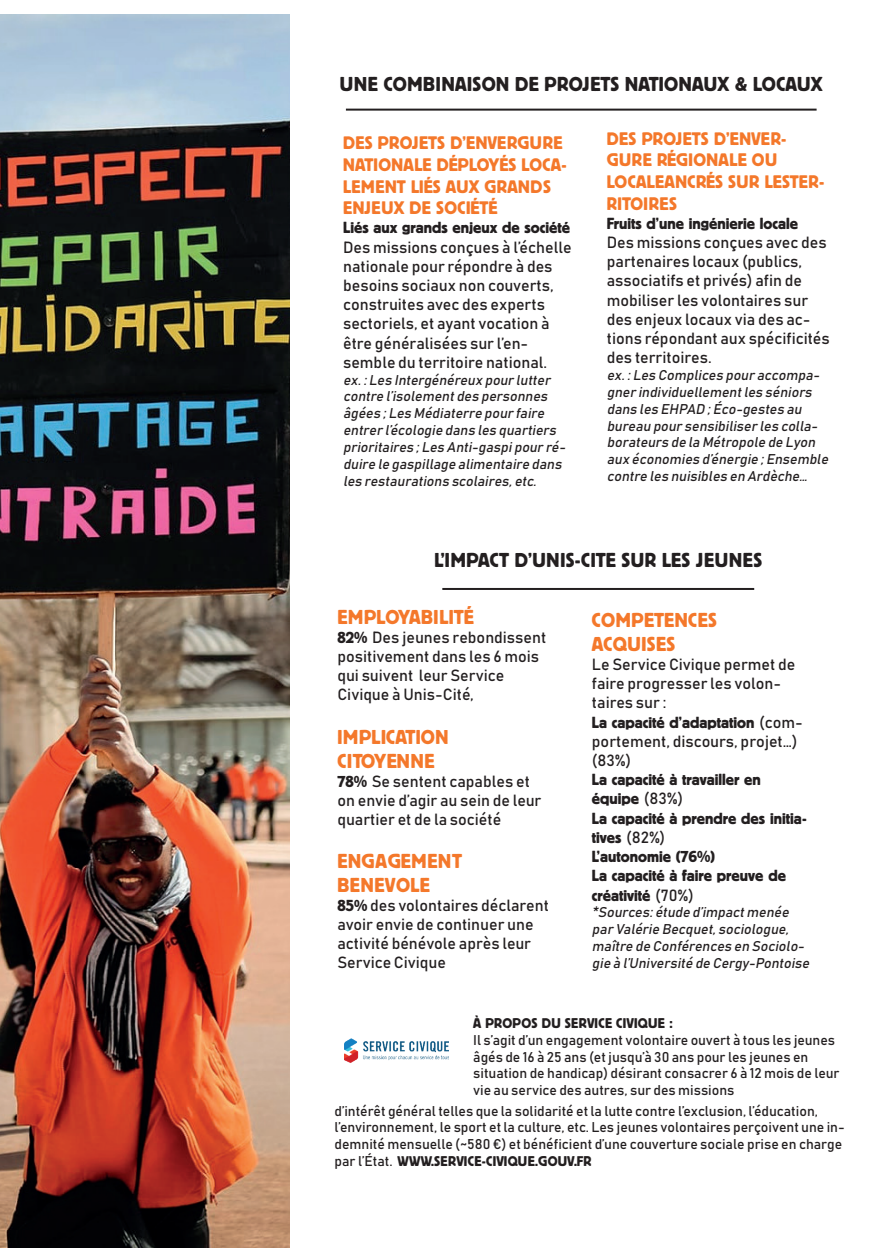
<style>
.page{position:relative;width:896px;height:1248px;background:#fff}
.page>*{position:absolute;margin:0;border:0;box-sizing:border-box;transform-origin:0 0}
.t1{font:20px "Block Berthold BQ";letter-spacing:.02em;color:#231f20}
.t2{font:20px/24px "Block Berthold BQ";letter-spacing:.02em;color:#f4782b}
.t3{font:18px/21.6px "Block Berthold BQ";letter-spacing:.02em;color:#f4782b}
.t4{font:16px/19.2px "Bahnschrift";color:#231f20}
.t5{font:16px/19.2px "Block Berthold BQ";color:#231f20}
.t6{font:italic 14px/16.8px "Bahnschrift";color:#231f20}
.t7{font:14px/16.8px "Bahnschrift";color:#231f20}
.t8{font:14px "Block Berthold BQ";letter-spacing:.02em;color:#231f20}
.s1{font-family:"Block Berthold BQ"}
.s2{font-family:"Bahnschrift"}
</style>
<div class="page">
<hr style="left:346px;top:109px;width:470px;height:2px;background:#231f20">
<hr style="left:442px;top:588px;width:312px;height:2px;background:#231f20">
<img style="left:0;top:14px;width:289px;height:1233px">
<img style="left:344px;top:1038px;width:104px;height:25px">
<p class="t1" style="left:340px;top:72px;width:484px">UNE COMBINAISON DE PROJETS NATIONAUX &amp; LOCAUX</p>
<p class="t3" style="left:343px;top:132px;width:225px">DES PROJETS D’ENVERGURE<br>NATIONALE DÉPLOYÉS LOCA-<br>LEMENT LIÉS AUX GRANDS<br>ENJEUX DE SOCIÉTÉ</p>
<p class="t5" style="left:343px;top:218px;width:229px">Liés aux grands enjeux de société</p>
<p class="t4" style="left:343px;top:237px;width:230px">Des missions conçues à l’échelle nationale pour répondre à des besoins sociaux non couverts, construites avec des experts sectoriels, et ayant vocation à être généralisées sur l’en&shy;semble du territoire national.</p>
<p class="t6" style="left:343px;top:371px;width:227px">ex. :Les Intergénéreux pour lutter contre l’isolementdes personnes âgées ;Les Médiaterre pour faire entrer l’écologie dans les quartiers prioritaires ;Les Anti-gaspipour ré&shy;duire le gaspillage alimentaire dans les restaurations scolaires,etc.</p>
<p class="t3" style="left:607px;top:128px;width:219px">DES PROJETS D’ENVER-<br>GURE RÉGIONALE OU<br>LOCALEANCRÉS SUR LESTER-<br>RITOIRES</p>
<p class="t5" style="left:607px;top:214px;width:193px">Fruits d’une ingénierie locale</p>
<p class="t4" style="left:607px;top:232px;width:224px">Des missions conçues avec des partenaires locaux (publics, associatifs et privés) afin de mobiliser les volontaires sur des enjeux locaux via des ac&shy;tions répondant aux spécificités des territoires.</p>
<p class="t6" style="left:607px;top:366px;width:226px">ex.:Les Complices pour accompa&shy;gner individuellementles séniors dans les EHPAD ;Éco-gestes au bureau pour sensibiliser les colla&shy;borateurs de la Métropole de Lyon aux économies d’énergie ;Ensemble contre les nuisibles en Ardèche…</p>
<p class="t1" style="left:434px;top:549px;width:329px">L’IMPACT D’UNIS-CITE SUR LES JEUNES</p>
<p class="t2" style="left:337px;top:605px;width:138px">EMPLOYABILITÉ</p>
<p class="t4" style="left:337px;top:628px;width:210px"><span class="s1">82%</span> Des jeunes rebondissent positivement dans les 6 mois qui suivent leur Service<br>Civique à Unis-Cité,</p>
<p class="t2" style="left:337px;top:724px;width:112px">IMPLICATION<br>CITOYENNE</p>
<p class="t4" style="left:337px;top:771px;width:206px"><span class="s1">78%</span> Se sentent capables et on envie d’agir au sein de leur quartier et de la société</p>
<p class="t2" style="left:337px;top:849px;width:126px">ENGAGEMENT<br>BENEVOLE</p>
<p class="t4" style="left:337px;top:895px;width:213px"><span class="s1">85%</span> des volontaires déclarent avoir envie de continuer une activité bénévole après leur<br>Service Civique</p>
<p class="t2" style="left:592px;top:608px;width:127px">COMPETENCES<br>ACQUISES</p>
<p class="t4" style="left:592px;top:654px;width:205px">Le Service Civique permet de faire progresser les volon&shy;taires sur :</p>
<p class="t5" style="left:592px;top:712px;width:212px">La capacité d’adaptation <span class="s2">(com-</span></p>
<p class="t4" style="left:592px;top:731px;width:207px">portement, discours, projet…) (83%)</p>
<p class="t5" style="left:592px;top:770px;width:216px">La capacité à travailler en équipe <span class="s2">(83%)<br></span>La capacité à prendre des initia&shy;tives <span class="s2">(82%)<br></span>L’autonomie (76%)<br>La capacité à faire preuve de créativité <span class="s2">(70%)</span></p>
<p class="t6" style="left:592px;top:903px;width:222px">*Sources:étude d’impactmenée par Valérie Becquet,sociologue, maître de Conférences en Sociolo&shy;gie à l’Université de Cergy-Pontoise</p>
<p class="t8" style="left:473px;top:1015px;width:201px">À PROPOS DU SERVICE CIVIQUE :</p>
<p class="t7" style="left:473px;top:1031px;width:368px">Il s’agit d’un engagement volontaire ouvert à tous les jeunes âgés de 16 à 25 ans (et jusqu’à 30 ans pour les jeunes en situation de handicap) désirant consacrer 6 à 12 mois de leur vie au service des autres, sur des missions</p>
<p class="t7" style="left:334px;top:1101px;width:512px">d’intérêt général telles que la solidarité et la lutte contre l’exclusion, l’éducation, l’environnement, le sport et la culture, etc. Les jeunes volontaires perçoivent une in&shy;demnité mensuelle (~580 €) et bénéficient d’une couverture sociale prise en charge</p>
<p class="t8" style="left:334px;top:1153px;width:258px"><span class="s2">par l’État.</span> WWW.SERVICE-CIVIQUE.GOUV.FR</p>
</div>
